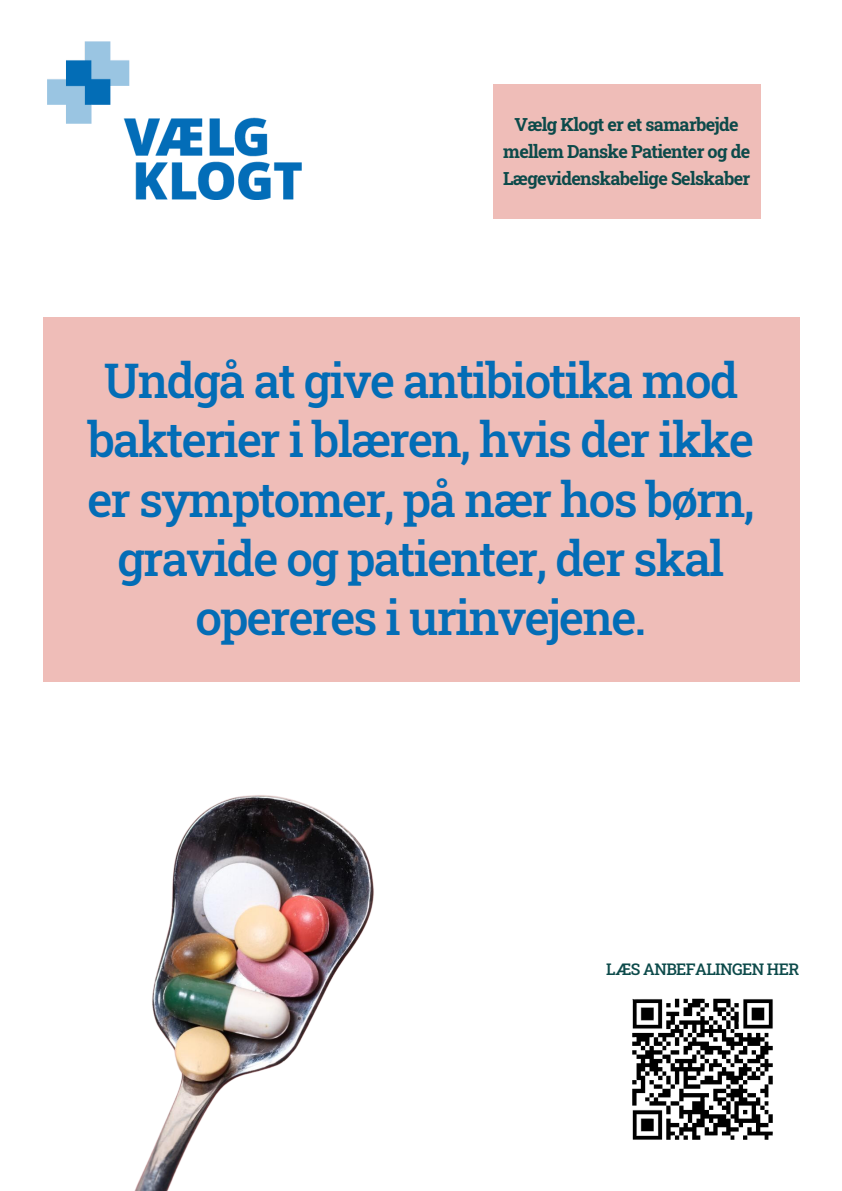
<style>
.page{position:relative;width:842px;height:1191px;background:#fff}
.page>*{position:absolute;margin:0;border:0;box-sizing:border-box;transform-origin:0 0}
.t1{font:500 47.7px/59.2px "Roboto Slab";letter-spacing:-.035em;color:#036db6;text-align:center}
.t2{font:700 18px/27px "Roboto Slab";letter-spacing:-.035em;color:#0c4a4a;text-align:center}
.t3{font:500 16px "Roboto Slab";letter-spacing:-.035em;color:#0c4a4a}
</style>
<div class="page">
<img style="left:632px;top:998px;width:141px;height:142px">
<div style="left:43px;top:317px;width:756px;height:364px;background:#efbdb8"></div>
<img style="left:135px;top:795px;width:239px;height:395px">
<img style="left:47px;top:41px;width:254px;height:158px">
<div style="left:493px;top:84px;width:267px;height:135px;background:#efbdb8"></div>
<p class="t2" style="left:503px;top:111px;width:249px">Vælg Klogt er et samarbejde mellem Danske Patienter og de<br>Lægevidenskabelige Selskaber</p>
<p class="t1" style="left:88px;top:350px;width:668px">Undgå at give antibiotika mod bakterier i blæren, hvis der ikke er symptomer, på nær hos børn, gravide og patienter, der skal opereres i urinvejene.</p>
<h1 class="t3" style="left:606px;top:958px;width:194px">LÆS ANBEFALINGEN HER</h1>
</div>
